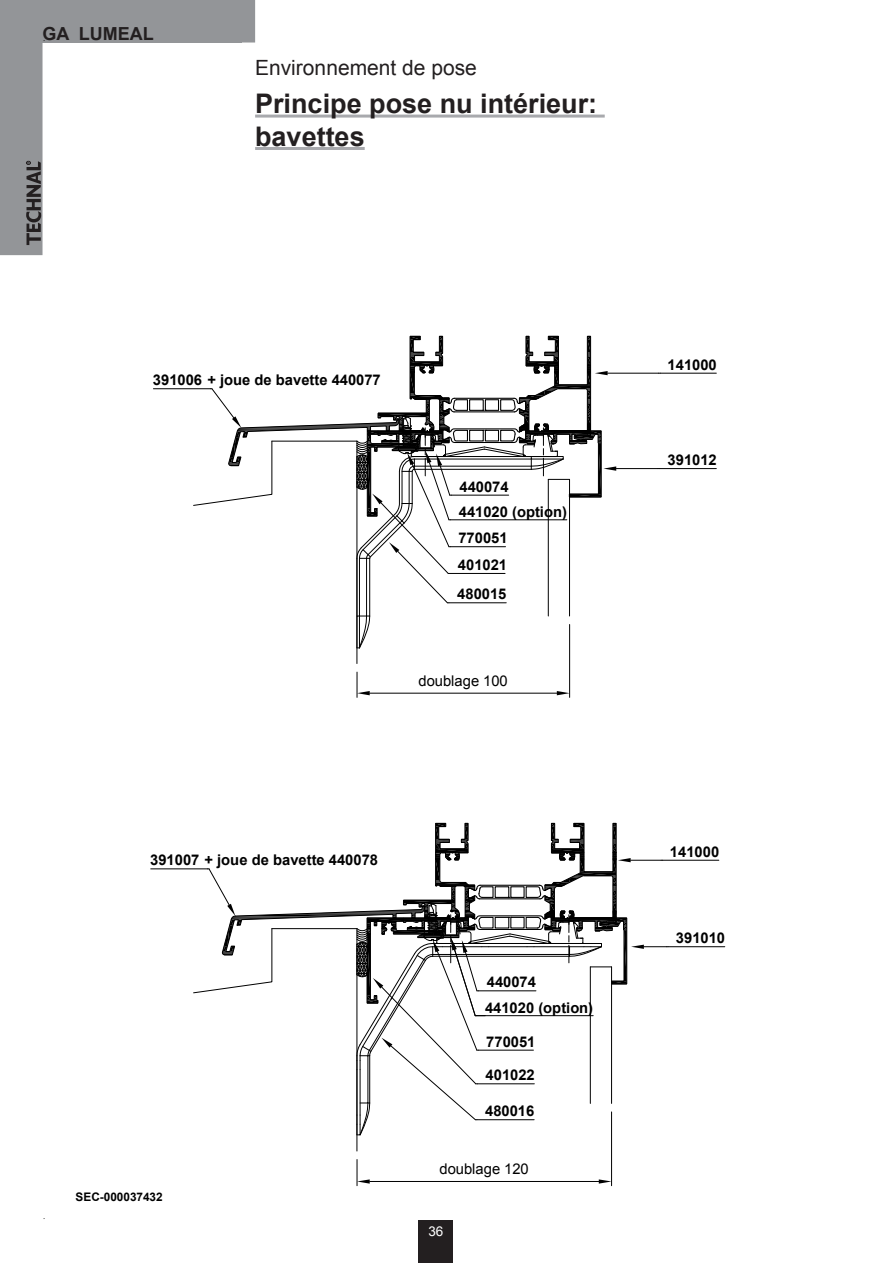
<style>
.page{position:relative;width:893px;height:1263px;background:#fff}
.page>*{position:absolute;margin:0;border:0;box-sizing:border-box;transform-origin:0 0}
.ApplicationTitle{font:700 27px "Arial";color:#231f20}
.ChapterTitle{font:21px "Arial";color:#231f20}
.t1{font:700 18px "Arial";color:#231f20}
.t2{font:700 14.7px "Arial";color:#000}
.t3{font:14.7px "Arial";color:#000}
.t4{font:13.5px "Arial";color:#fff}
.t5{font:700 11.85px "Arial";color:#000}
</style>
<div class="page">
<svg style="left:0;top:0;width:255px;height:255px"></svg>
<svg style="left:26px;top:161px;width:15px;height:84px"></svg>
<div style="left:43px;top:21px;width:199px;height:22px;background:#939598"></div>
<div style="left:419px;top:1220px;width:34px;height:43px;background:#231f20"></div>
<hr style="left:356px;top:441px;width:1px;height:222px;background:#000">
<hr style="left:356px;top:929px;width:1px;height:222px;background:#000">
<hr style="left:153px;top:388px;width:57px;height:1px;background:#000">
<hr style="left:569px;top:624px;width:1px;height:73px;background:#000">
<hr style="left:370px;top:693px;width:187px;height:1px;background:#000">
<svg style="left:357px;top:672px;width:13px;height:25px"></svg>
<svg style="left:557px;top:691px;width:13px;height:4px"></svg>
<hr style="left:608px;top:373px;width:51px;height:1px;background:#000">
<hr style="left:660px;top:373px;width:56px;height:1px;background:#000">
<hr style="left:616px;top:468px;width:42px;height:1px;background:#000">
<hr style="left:660px;top:468px;width:56px;height:1px;background:#000">
<hr style="left:151px;top:869px;width:57px;height:1px;background:#000">
<hr style="left:668px;top:946px;width:57px;height:1px;background:#000">
<hr style="left:663px;top:860px;width:56px;height:1px;background:#000">
<hr style="left:611px;top:1112px;width:1px;height:74px;background:#000">
<hr style="left:370px;top:1181px;width:229px;height:1px;background:#000">
<svg style="left:357px;top:1159px;width:13px;height:27px"></svg>
<svg style="left:599px;top:1179px;width:13px;height:4px"></svg>
<svg style="left:193px;top:823px;width:475px;height:313px"></svg>
<hr style="left:477px;top:1015px;width:116px;height:1px;background:#000">
<svg style="left:193px;top:336px;width:423px;height:313px"></svg>
<hr style="left:450px;top:519px;width:117px;height:1px;background:#000">
<hr style="left:255px;top:115px;width:350px;height:3px;background:#a8a9ad">
<hr style="left:255px;top:147px;width:110px;height:3px;background:#a8a9ad">
<p class="t1" style="left:43px;top:22px;width:113px">GA LUMEAL</p>
<p class="ChapterTitle" style="left:255px;top:54px;width:223px">Environnement de pose</p>
<p class="ApplicationTitle" style="left:255px;top:86px;width:344px">Principe pose nu intérieur:</p>
<p class="ApplicationTitle" style="left:255px;top:118px;width:111px">bavettes</p>
<p class="t2" style="left:153px;top:370px;width:229px">391006 + joue de bavette 440077</p>
<p class="t2" style="left:459px;top:477px;width:51px">440074</p>
<p class="t2" style="left:459px;top:502px;width:110px">441020 (option)</p>
<p class="t2" style="left:458px;top:528px;width:51px">770051</p>
<p class="t2" style="left:458px;top:555px;width:51px">401021</p>
<p class="t2" style="left:457px;top:584px;width:51px">480015</p>
<p class="t3" style="left:418px;top:671px;width:91px">doublage 100</p>
<p class="t2" style="left:150px;top:850px;width:229px">391007 + joue de bavette 440078</p>
<p class="t5" style="left:76px;top:1188px;width:89px">SEC-000037432</p>
<p class="t2" style="left:487px;top:972px;width:51px">440074</p>
<p class="t2" style="left:485px;top:998px;width:110px">441020 (option)</p>
<p class="t2" style="left:486px;top:1032px;width:51px">770051</p>
<p class="t2" style="left:486px;top:1065px;width:51px">401022</p>
<p class="t2" style="left:485px;top:1101px;width:51px">480016</p>
<p class="t3" style="left:439px;top:1159px;width:91px">doublage 120</p>
<p class="t4" style="left:428px;top:1223px;width:17px">36</p>
<p class="t2" style="left:667px;top:355px;width:51px">141000</p>
<p class="t2" style="left:667px;top:450px;width:51px">391012</p>
<p class="t2" style="left:670px;top:842px;width:51px">141000</p>
<p class="t2" style="left:676px;top:928px;width:51px">391010</p>
</div>
